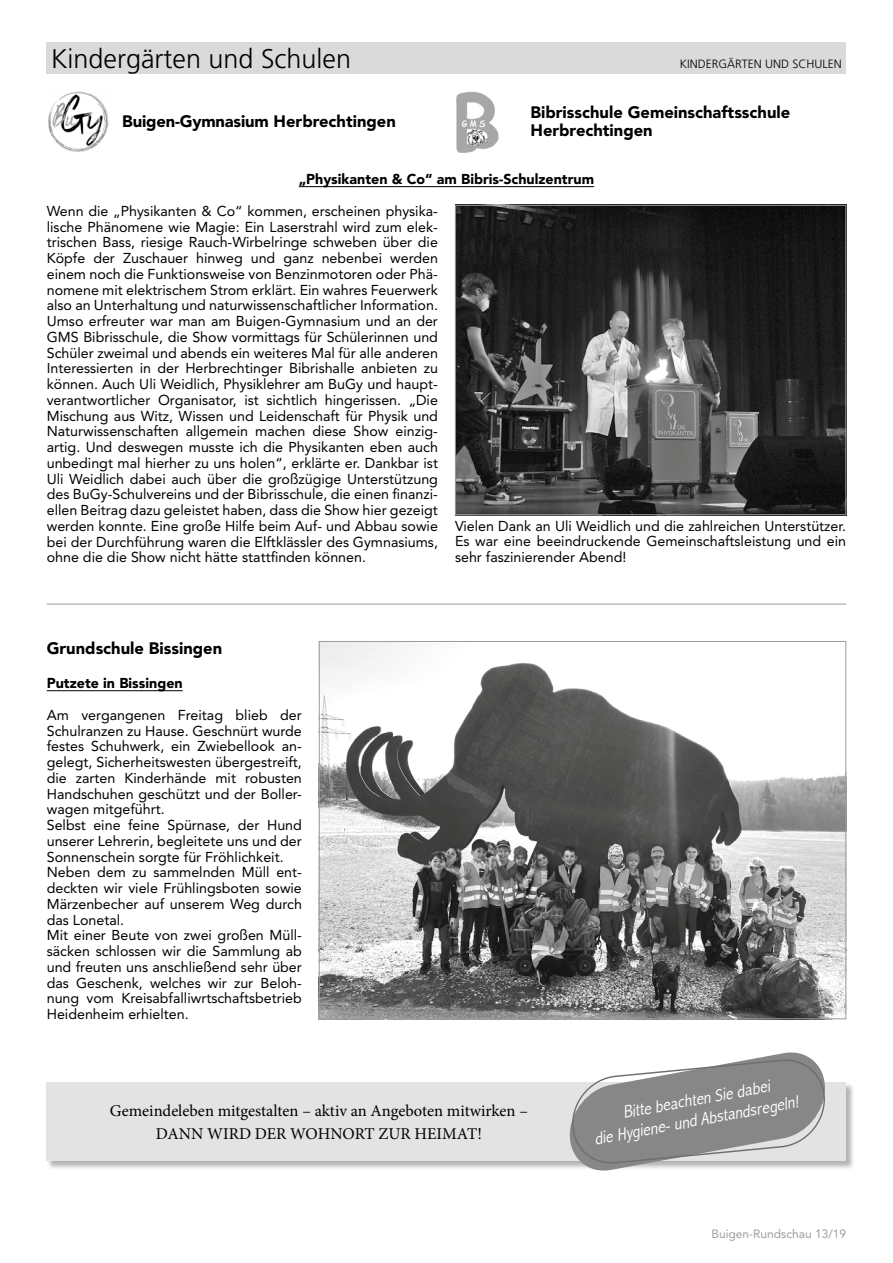
<style>
.page{position:relative;width:893px;height:1263px;background:#fff}
.page>*{position:absolute;margin:0;border:0;box-sizing:border-box;transform-origin:0 0}
.t1{font:300 27px "Frutiger";color:#000}
.t2{font:italic 300 condensed 17.7px/20.5px "Abadi";color:#fff;text-align:center}
.t3{font:900 16.5px/18px "Avenir";color:#000}
.t4{font:16.5px/22.5px "Minion Pro";color:#000;text-align:center}
.t5{font:14.25px/15.8px "Avenir";color:#000;text-align:justify}
.t6{font:900 14.25px "Avenir";color:#000}
.t7{font:300 12px "Frutiger";color:#000}
.t8{font:12px "Avenir";color:#9d9d9c}
</style>
<div class="page">
<hr style="left:47px;top:690px;width:136px;height:1px;background:#000">
<img style="left:321px;top:643px;width:523px;height:374px">
<div style="left:47px;top:43px;width:799px;height:31px;background:#dadada"></div>
<img style="left:48px;top:91px;width:61px;height:61px">
<img style="left:456px;top:91px;width:43px;height:62px">
<hr style="left:299px;top:186px;width:295px;height:1px;background:#000">
<hr style="left:47px;top:604px;width:799px;height:1px;background:#9d9d9c">
<img style="left:457px;top:207px;width:387px;height:306px">
<div style="left:455px;top:205px;width:391px;height:310px;border:1px solid #9d9d9c"></div>
<div style="left:47px;top:1082px;width:809px;height:88px;background:#000;opacity:.3"></div>
<div style="left:47px;top:1082px;width:799px;height:79px;background:#e3e3e3"></div>
<svg style="left:570px;top:1052px;width:256px;height:119px"></svg>
<h1 class="t1" style="left:51px;top:43px;width:302px">Kindergärten und Schulen</h1>
<p class="t7" style="left:680px;top:57px;width:164px">KINDERGÄRTEN UND SCHULEN</p>
<p class="t3" style="left:122px;top:113px;width:275px">Buigen-Gymnasium Herbrechtingen</p>
<p class="t3" style="left:530px;top:103px;width:261px">Bibrisschule Gemeinschaftsschule<br>Herbrechtingen</p>
<p class="t6" style="left:299px;top:171px;width:297px">„Physikanten &amp; Co“ am Bibris-Schulzentrum</p>
<p class="t5" style="left:47px;top:203px;width:393px">Wenn die „Physikanten &amp; Co“ kommen, erscheinen physika&shy;lische Phänomene wie Magie: Ein Laserstrahl wird zum elek&shy;trischen Bass, riesige Rauch-Wirbelringe schweben über die Köpfe der Zuschauer hinweg und ganz nebenbei werden einem noch die Funktionsweise von Benzinmotoren oder Phä&shy;nomene mit elektrischem Strom erklärt. Ein wahres Feuerwerk also an Unterhaltung und naturwissenschaftlicher Information.<br>Umso erfreuter war man am Buigen-Gymnasium und an der GMS Bibrisschule, die Show vormittags für Schülerinnen und Schüler zweimal und abends ein weiteres Mal für alle anderen Interessierten in der Herbrechtinger Bibrishalle anbieten zu können. Auch Uli Weidlich, Physiklehrer am BuGy und haupt&shy;verantwortlicher Organisator, ist sichtlich hingerissen. „Die Mischung aus Witz, Wissen und Leidenschaft für Physik und Naturwissenschaften allgemein machen diese Show einzig&shy;artig. Und deswegen musste ich die Physikanten eben auch unbedingt mal hierher zu uns holen“, erklärte er. Dankbar ist Uli Weidlich dabei auch über die großzügige Unterstützung des BuGy-Schulvereins und der Bibrisschule, die einen finanzi&shy;ellen Beitrag dazu geleistet haben, dass die Show hier gezeigt werden konnte. Eine große Hilfe beim Auf- und Abbau sowie bei der Durchführung waren die Elftklässler des Gymnasiums, ohne die die Show nicht hätte stattfinden können.</p>
<p class="t5" style="left:455px;top:518px;width:393px">Vielen Dank an Uli Weidlich und die zahlreichen Unterstützer.<br>Es war eine beeindruckende Gemeinschaftsleistung und ein sehr faszinierender Abend!</p>
<p class="t3" style="left:47px;top:639px;width:177px">Grundschule Bissingen</p>
<p class="t6" style="left:47px;top:675px;width:137px">Putzete in Bissingen</p>
<p class="t5" style="left:47px;top:707px;width:257px;text-align:left">Am vergangenen Freitag blieb der Schulranzen zu Hause. Geschnürt wurde festes Schuhwerk, ein Zwiebellook an&shy;gelegt, Sicherheitswesten übergestreift, die zarten Kinderhände mit robusten Handschuhen geschützt und der Boller&shy;wagen mitgeführt.<br>Selbst eine feine Spürnase, der Hund unserer Lehrerin, begleitete uns und der Sonnenschein sorgte für Fröhlichkeit.<br>Neben dem zu sammelnden Müll ent&shy;deckten wir viele Frühlingsboten sowie Märzenbecher auf unserem Weg durch das Lonetal.<br>Mit einer Beute von zwei großen Müll&shy;säcken schlossen wir die Sammlung ab und freuten uns anschließend sehr über das Geschenk, welches wir zur Beloh&shy;nung vom Kreisabfalliwrtschaftsbetrieb Heidenheim erhielten.</p>
<p class="t4" style="left:110px;top:1100px;width:420px">Gemeindeleben mitgestalten – aktiv an Angeboten mitwirken –<br>DANN WIRD DER WOHNORT ZUR HEIMAT!</p>
<p class="t2" style="left:589px;top:1108px;width:208px;rotate:-10deg">Bitte beachten Sie dabei<br>die Hygiene- und Abstandsregeln!</p>
<p class="t8" style="left:711px;top:1227px;width:136px">Buigen-Rundschau 13/19</p>
</div>
